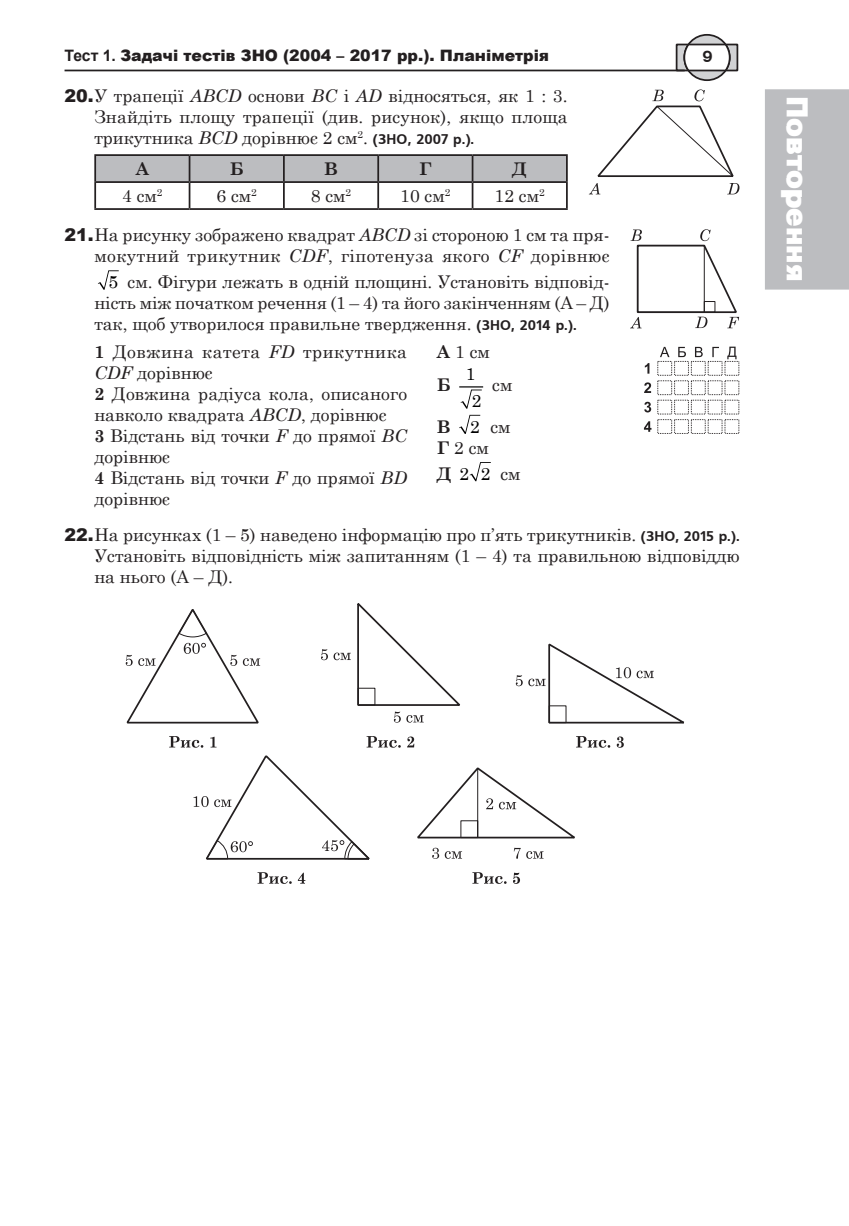
<style>
.page{position:relative;width:849px;height:1226px;background:#fff}
.page>*{position:absolute;margin:0;border:0;box-sizing:border-box;transform-origin:0 0}
.t1{font:900 28px "Pragmatica";color:#fff}
.Завдання{font:17.5px/21px "Century Schoolbook";color:#231f20;text-align:justify}
.Завдання_відповіднос{font:17.5px/21px "Century Schoolbook";color:#231f20}
.Завдання-2{font:17.5px/21px "Century Schoolbook";letter-spacing:.025em;color:#231f20;text-align:right}
.Завдання_відповіднос-2{font:17.5px/21px "Century Schoolbook";letter-spacing:.03em;color:#231f20}
.Відповіді_-_2{font:17.5px "Century Schoolbook";color:#231f20}
.Завдання_відповіднос-3{font:17.5px/27.1px "Century Schoolbook";color:#000;text-align:center}
.Відповіді_-_2-2{font:700 17.5px "Century Schoolbook";color:#231f20}
.Завдання_відповіднос-4{font:700 17.5px "Century Schoolbook";color:#231f20}
.t2{font:900 15.75px "Arial";color:#231f20}
.t3{font:700 15.75px "Pragmatica";color:#231f20}
.s1{font-weight:700}
.s2{font-family:"Arial";font-weight:900}
.s3{font-style:italic}
.s4{font-family:"AXP Free Set C Bold";font-size:14px}
.s5{font-weight:700;color:#231f20}
</style>
<div class="page">
<div style="left:676px;top:44px;width:61px;height:26px;background:#d1d2d4"></div>
<div style="left:675px;top:44px;width:63px;height:27px;border:2px solid #231f20"></div>
<svg style="left:684px;top:35px;width:45px;height:45px"></svg>
<div style="left:683px;top:34px;width:47px;height:47px;border:2px solid #231f20;border-radius:50%"></div>
<svg style="left:682px;top:42px;width:49px;height:30px"></svg>
<hr style="left:64px;top:70px;width:620px;height:1px;background:#231f20">
<div style="left:765px;top:89px;width:83px;height:200px;background:#bcbdc0"></div>
<hr style="left:94px;top:154px;width:95px;height:2px;background:#231f20">
<hr style="left:94px;top:156px;width:2px;height:25px;background:#231f20">
<hr style="left:189px;top:154px;width:95px;height:2px;background:#231f20">
<hr style="left:284px;top:154px;width:94px;height:2px;background:#231f20">
<hr style="left:378px;top:154px;width:94px;height:2px;background:#231f20">
<hr style="left:472px;top:154px;width:95px;height:2px;background:#231f20">
<hr style="left:94px;top:183px;width:2px;height:25px;background:#231f20">
<svg style="left:96px;top:155px;width:471px;height:53px"></svg>
<hr style="left:94px;top:208px;width:95px;height:2px;background:#231f20">
<hr style="left:189px;top:208px;width:95px;height:2px;background:#231f20">
<hr style="left:284px;top:208px;width:94px;height:2px;background:#231f20">
<hr style="left:378px;top:208px;width:94px;height:2px;background:#231f20">
<hr style="left:472px;top:208px;width:95px;height:2px;background:#231f20">
<hr style="left:94px;top:181px;width:95px;height:2px;background:#231f20">
<hr style="left:189px;top:181px;width:95px;height:2px;background:#231f20">
<hr style="left:284px;top:181px;width:94px;height:2px;background:#231f20">
<hr style="left:378px;top:181px;width:94px;height:2px;background:#231f20">
<hr style="left:472px;top:181px;width:95px;height:2px;background:#231f20">
<svg style="left:98px;top:270px;width:21px;height:20px"></svg>
<svg style="left:459px;top:386px;width:24px;height:22px"></svg>
<svg style="left:459px;top:415px;width:21px;height:19px"></svg>
<svg style="left:469px;top:462px;width:21px;height:19px"></svg>
<svg style="left:643px;top:421px;width:8px;height:11px"></svg>
<svg style="left:644px;top:346px;width:95px;height:69px"></svg>
<svg style="left:589px;top:89px;width:150px;height:105px"></svg>
<svg style="left:630px;top:229px;width:108px;height:99px"></svg>
<div style="left:637px;top:245px;width:67px;height:67px;border:1px solid #231f20"></div>
<svg style="left:125px;top:609px;width:136px;height:115px"></svg>
<svg style="left:169px;top:736px;width:34px;height:11px"></svg>
<svg style="left:210px;top:736px;width:6px;height:11px"></svg>
<svg style="left:321px;top:603px;width:139px;height:119px"></svg>
<div style="left:357px;top:687px;width:18px;height:18px;border:1px solid #231f20"></div>
<svg style="left:366px;top:736px;width:34px;height:11px"></svg>
<svg style="left:407px;top:736px;width:7px;height:11px"></svg>
<svg style="left:515px;top:675px;width:7px;height:11px"></svg>
<svg style="left:528px;top:643px;width:156px;height:81px"></svg>
<div style="left:548px;top:705px;width:18px;height:18px;border:1px solid #231f20"></div>
<svg style="left:576px;top:736px;width:34px;height:11px"></svg>
<svg style="left:616px;top:736px;width:7px;height:11px"></svg>
<svg style="left:193px;top:755px;width:177px;height:105px"></svg>
<svg style="left:257px;top:872px;width:34px;height:11px"></svg>
<svg style="left:298px;top:872px;width:7px;height:11px"></svg>
<svg style="left:432px;top:847px;width:30px;height:11px"></svg>
<svg style="left:513px;top:847px;width:7px;height:11px"></svg>
<svg style="left:526px;top:851px;width:17px;height:7px"></svg>
<svg style="left:417px;top:767px;width:158px;height:72px"></svg>
<svg style="left:472px;top:872px;width:34px;height:11px"></svg>
<svg style="left:513px;top:872px;width:7px;height:11px"></svg>
<p class="t2" style="left:64px;top:44px;width:485px"><span class="s1">Тест 1.</span> Задачі тестів ЗНО (2004 – 2017 рр.). Планіметрія</p>
<p class="t3" style="left:702px;top:48px;width:12px">9</p>
<p class="Завдання" style="left:64px;top:84px;width:504px"><span class="s2">20.</span>У трапеції <span class="s3">ABCD</span> основи <span class="s3">ВС</span> і <span class="s3">AD</span> відносяться, як 1 : 3.</p>
<p class="Завдання" style="left:94px;top:105px;width:474px">Знайдіть площу трапеції (див. рисунок), якщо площа трикутника <span class="s3">BCD</span> дорівнює 2 см<sup>2</sup>. <span class="s4">(ЗНО, 2007 р.).</span></p>
<p class="Відповіді_-_2-2" style="left:136px;top:155px;width:15px">A</p>
<p class="Відповіді_-_2-2" style="left:230px;top:155px;width:15px">Б</p>
<p class="Відповіді_-_2-2" style="left:324px;top:155px;width:15px">В</p>
<p class="Відповіді_-_2-2" style="left:419px;top:155px;width:14px">Г</p>
<p class="Відповіді_-_2-2" style="left:512px;top:155px;width:16px">Д</p>
<p class="Відповіді_-_2" style="left:122px;top:181px;width:42px">4 см<sup>2</sup></p>
<p class="Відповіді_-_2" style="left:216px;top:181px;width:42px">6 см<sup>2</sup></p>
<p class="Відповіді_-_2" style="left:311px;top:181px;width:42px">8 см<sup>2</sup></p>
<p class="Відповіді_-_2" style="left:400px;top:181px;width:52px">10 см<sup>2</sup></p>
<p class="Відповіді_-_2" style="left:494px;top:181px;width:52px">12 см<sup>2</sup></p>
<p class="Завдання-2" style="left:64px;top:222px;width:546px"><span class="s2">21.</span>На рисунку зображено квадрат <span class="s3">ABCD</span> зі стороною 1 см та пря&shy;мокутний трикутник <span class="s3">CDF</span>, гіпотенуза якого <span class="s3">CF</span> дорівнює</p>
<p class="Завдання_відповіднос-3" style="left:109px;top:267px;width:11px">5</p>
<p class="Завдання" style="left:94px;top:270px;width:516px;text-indent:33px">см. Фігури лежать в одній площині. Установіть відповід&shy;ність між початком речення (1 – 4) та його закінченням (А – Д) так, щоб утворилося правильне твердження. <span class="s4">(ЗНО, 2014 р.).</span></p>
<p class="Завдання_відповіднос-2" style="left:94px;top:339px;width:314px"><span class="s1">1</span> Довжина катета <span class="s3">FD</span> трикутника<br><span class="s3">CDF</span> дорівнює</p>
<p class="Завдання_відповіднос" style="left:94px;top:381px;width:314px"><span class="s1">2</span> Довжина радіуса кола, описаного навколо квадрата <span class="s3">ABCD</span>, дорівнює</p>
<p class="Завдання_відповіднос" style="left:94px;top:423px;width:314px"><span class="s1">3</span> Відстань від точки <span class="s3">F</span> до прямої <span class="s3">ВС </span>дорівнює</p>
<p class="Завдання_відповіднос" style="left:94px;top:465px;width:314px"><span class="s1">4</span> Відстань від точки <span class="s3">F</span> до прямої <span class="s3">ВD </span>дорівнює</p>
<p class="Завдання_відповіднос" style="left:437px;top:339px;width:55px"><span class="s1">А</span> 1 см</p>
<p class="Завдання_відповіднос-4" style="left:437px;top:371px;width:15px">Б</p>
<p class="Завдання_відповіднос-3" style="left:465px;top:359px;width:17px">1<br>2</p>
<p class="Завдання_відповіднос" style="left:492px;top:373px;width:22px">см</p>
<p class="Завдання_відповіднос-4" style="left:437px;top:412px;width:15px">В</p>
<p class="Завдання_відповіднос-3" style="left:470px;top:411px;width:11px">2</p>
<p class="Завдання_відповіднос" style="left:490px;top:414px;width:22px">см</p>
<p class="Завдання_відповіднос" style="left:437px;top:435px;width:54px"><span class="s1">Г</span> 2 см</p>
<p class="Завдання_відповіднос-3" style="left:437px;top:458px;width:55px"><span class="s5">Д</span> 2 2</p>
<p class="Завдання_відповіднос" style="left:500px;top:461px;width:22px">см</p>
<p class="Завдання" style="left:94px;top:522px;width:646px;text-indent:-30px"><span class="s2">22.</span>На рисунках (1 – 5) наведено інформацію про п’ять трикутників. <span class="s4">(ЗНО, 2015 р.).<br></span>Установіть відповідність між запитанням (1 – 4) та правильною відповіддю на нього (А – Д).</p>
<h1 class="t1" style="left:813px;top:96px;width:187px;rotate:90deg">Повторення</h1>
</div>
